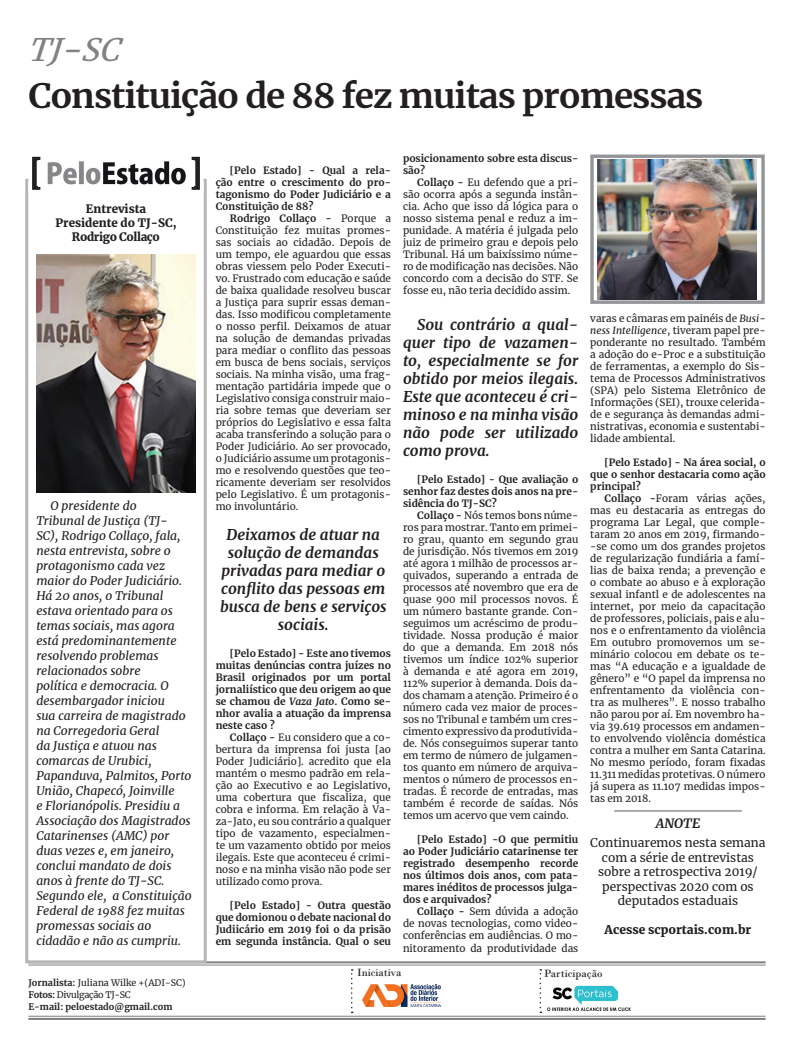
<style>
.page{position:relative;width:794px;height:1049px;background:#fff}
.page>*{position:absolute;margin:0;border:0;box-sizing:border-box;transform-origin:0 0}
.t1{font:700 33.2px "Merriweather";letter-spacing:-.03em;color:#231f20;scale:1.05 1}
.t2{font:italic 31.4px "Merriweather";color:#808285;scale:1.05 1}
.t3{font:italic 700 15px/18px "Merriweather";color:#231f20;text-align:center}
.t4{font:italic 700 13px "Merriweather";color:#231f20}
.t5{font:italic 12px/15px "Merriweather";color:#231f20}
.t6{font:12px/14.4px "Merriweather";color:#231f20;text-align:center}
.t7{font:900 12px "Merriweather";color:#231f20}
.t8{font:900 11.5px/13.8px "Merriweather";color:#231f20;text-align:center}
.t9{font:11.1px "Bodoni";color:#231f20}
.t10{font:10px/12px "Merriweather";color:#231f20;text-align:justify}
.t11{font:700 10px/12px "Merriweather";color:#231f20;text-align:justify}
.t12{font:700 9px/12px "Merriweather";color:#231f20}
.s1{font-weight:400}
.s2{font-weight:700}
.s3{font-style:italic}
</style>
<div class="page">
<hr style="left:28px;top:961px;width:737px;height:2px;background:#7f807f">
<hr style="left:28px;top:965px;width:737px;height:1px;background:#7f807f">
<hr style="left:28px;top:1018px;width:737px;height:2px;background:#7f807f">
<hr style="left:28px;top:1016px;width:737px;height:1px;background:#7f807f">
<svg style="left:351px;top:969px;width:2px;height:44px"></svg>
<svg style="left:539px;top:969px;width:2px;height:44px"></svg>
<div style="left:25px;top:179px;width:182px;height:784px;border:3px solid #b7b5b5"></div>
<div style="left:28px;top:154px;width:176px;height:39px;background:#fff"></div>
<svg style="left:32px;top:157px;width:8px;height:33px"></svg>
<svg style="left:192px;top:157px;width:8px;height:33px"></svg>
<img style="left:39px;top:161px;width:155px;height:25px">
<div style="left:590px;top:154px;width:174px;height:150px;border:3px solid #939598"></div>
<hr style="left:614px;top:810px;width:128px;height:2px;background:#a8a9ad">
<img style="left:36px;top:255px;width:160px;height:238px">
<img style="left:362px;top:984px;width:79px;height:22px">
<img style="left:547px;top:985px;width:84px;height:26px">
<img style="left:597px;top:159px;width:159px;height:140px">
<h2 class="t2" style="left:28px;top:28px;width:95px">TJ -SC</h2>
<h1 class="t1" style="left:28px;top:73px;width:644px">Constituição de 88 fez muitas promessas</h1>
<p class="t8" style="left:55px;top:201px;width:123px">Entrevista<br>Presidente do TJ-SC,<br>Rodrigo Collaço</p>
<p class="t5" style="left:36px;top:497px;width:157px;text-indent:14px">O presidente do<br>Tribunal de Justiça (TJ-<br>SC), Rodrigo Collaço, fala, nesta entrevista, sobre o protagonismo cada vez maior do Poder Judiciário.<br>Há 20 anos, o Tribunal estava orientado para os temas sociais, mas agora está predominantemente resolvendo problemas relacionados sobre<br>política e democracia. O desembargador iniciou<br>sua carreira de magistrado na Corregedoria Geral<br>da Justiça e atuou nas comarcas de Urubici,<br>Papanduva, Palmitos, Porto<br>União, Chapecó, Joinville<br>e Florianópolis. Presidiu a<br>Associação dos Magistrados<br>Catarinenses (AMC) por duas vezes e, em janeiro, conclui mandato de dois anos à frente do TJ-SC.<br>Segundo ele, a Constituição<br>Federal de 1988 fez muitas promessas sociais ao cidadão e não as cumpriu.</p>
<p class="t12" style="left:28px;top:976px;width:159px">Jornalista: <span class="s1">Juliana Wilke +(ADI-SC)<br></span>Fotos: <span class="s1">Divulgação TJ-SC<br></span>E-mail: peloestado@gmail.com</p>
<p class="t11" style="left:216px;top:164px;width:177px;text-indent:14px">[Pelo Estado] - Qual a rela&shy;ção entre o crescimento do pro&shy;tagonismo do Poder Judiciário e a Constituição de 88?</p>
<p class="t10" style="left:216px;top:212px;width:177px;text-indent:14px"><span class="s2">Rodrigo Collaço -</span> Porque a Constituição fez muitas promes&shy;sas sociais ao cidadão. Depois de um tempo, ele aguardou que essas obras viessem pelo Poder Executi&shy;vo. Frustrado com educação e saúde de baixa qualidade resolveu buscar a Justiça para suprir essas deman&shy;das. Isso modificou completamente o nosso perfil. Deixamos de atuar na solução de demandas privadas para mediar o conflito das pessoas em busca de bens sociais, serviços sociais. Na minha visão, uma frag&shy;mentação partidária impede que o Legislativo consiga construir maio&shy;ria sobre temas que deveriam ser próprios do Legislativo e essa falta acaba transferindo a solução para o Poder Judiciário. Ao ser provocado, o Judiciário assume um protagonis&shy;mo e resolvendo questões que teo&shy;ricamente deveriam ser resolvidos pelo Legislativo. É um protagonis&shy;mo involuntário.</p>
<h3 class="t3" style="left:220px;top:525px;width:168px">Deixamos de atuar na solução de demandas privadas para mediar o conflito das pessoas em busca de bens e serviços sociais.</h3>
<p class="t11" style="left:216px;top:647px;width:177px;text-indent:14px">[Pelo Estado] - Este ano tivemos muitas denúncias contra juízes no Brasil originados por um portal jornaliístico que deu origem ao que se chamou de <span class="s3">Vaza Jato</span>. Como se&shy;nhor avalia a atuação da imprensa neste caso ?</p>
<p class="t10" style="left:216px;top:731px;width:177px;text-indent:14px"><span class="s2">Collaço -</span> Eu considero que a co&shy;bertura da imprensa foi justa [ao Poder Judiciário]. acredito que ela mantém o mesmo padrão em rela&shy;ção ao Executivo e ao Legislativo, uma cobertura que fiscaliza, que cobra e informa. Em relação à Va&shy;za-Jato, eu sou contrário a qualquer tipo de vazamento, especialmen&shy;te um vazamento obtido por meios ilegais. Este que aconteceu é crimi&shy;noso e na minha visão não pode ser utilizado como prova.</p>
<p class="t11" style="left:216px;top:899px;width:177px;text-indent:14px">[Pelo Estado] - Outra questão que domionou o debate nacional do Judiicário em 2019 foi o da prisão em segunda instância. Qual o seu</p>
<p class="t11" style="left:403px;top:152px;width:177px">posicionamento sobre esta discus&shy;são?</p>
<p class="t10" style="left:403px;top:176px;width:177px;text-indent:14px"><span class="s2">Collaço -</span> Eu defendo que a pri&shy;são ocorra após a segunda instân&shy;cia. Acho que isso dá lógica para o nosso sistema penal e reduz a im&shy;punidade. A matéria é julgada pelo juiz de primeiro grau e depois pelo Tribunal. Há um baixíssimo núme&shy;ro de modificação nas decisões. Não concordo com a decisão do STF. Se fosse eu, não teria decidido assim.</p>
<h3 class="t3" style="left:403px;top:315px;width:177px;text-align:justify;text-indent:14px">Sou contrário a qual&shy;quer tipo de vazamen&shy;to, especialmente se for obtido por meios ilegais.<br>Este que aconteceu é cri&shy;minoso e na minha visão não pode ser utilizado como prova.</h3>
<p class="t11" style="left:403px;top:473px;width:177px;text-indent:14px">[Pelo Estado] - Que avaliação o senhor faz destes dois anos na pre&shy;sidência do TJ-SC?</p>
<p class="t10" style="left:403px;top:509px;width:177px;text-indent:14px"><span class="s2">Collaço -</span> Nós temos bons núme&shy;ros para mostrar. Tanto em primei&shy;ro grau, quanto em segundo grau de jurisdição. Nós tivemos em 2019 até agora 1 milhão de processos ar&shy;quivados, superando a entrada de processos até novembro que era de quase 900 mil processos novos. É um número bastante grande. Con&shy;seguimos um acréscimo de produ&shy;tividade. Nossa produção é maior do que a demanda. Em 2018 nós tivemos um índice 102% superior à demanda e até agora em 2019, 112% superior à demanda. Dois da&shy;dos chamam a atenção. Primeiro é o número cada vez maior de proces&shy;sos no Tribunal e também um cres&shy;cimento expressivo da produtivida&shy;de. Nós conseguimos superar tanto em termo de número de julgamen&shy;tos quanto em número de arquiva&shy;mentos o número de processos en&shy;tradas. É recorde de entradas, mas também é recorde de saídas. Nós temos um acervo que vem caindo.</p>
<p class="t11" style="left:403px;top:833px;width:177px;text-indent:14px">[Pelo Estado] -O que permitiu ao Poder Judiciário catarinense ter registrado desempenho recorde nos últimos dois anos, com pata&shy;mares inéditos de processos julga&shy;dos e arquivados?</p>
<p class="t10" style="left:403px;top:905px;width:177px;text-indent:14px"><span class="s2">Collaço -</span> Sem dúvida a adoção de novas tecnologias, como video&shy;conferências em audiências. O mo&shy;nitoramento da produtividade das</p>
<p class="t10" style="left:590px;top:312px;width:177px">varas e câmaras em painéis de <span class="s3">Busi&shy;ness Intelligence</span>, tiveram papel pre&shy;ponderante no resultado. Também a adoção do e-Proc e a substituição de ferramentas, a exemplo do Sis&shy;tema de Processos Administrativos (SPA) pelo Sistema Eletrônico de Informações (SEI), trouxe celerida&shy;de e segurança às demandas admi&shy;nistrativas, economia e sustentabi&shy;lidade ambiental.</p>
<p class="t11" style="left:590px;top:456px;width:177px;text-indent:14px">[Pelo Estado] - Na área social, o que o senhor destacaria como ação principal?</p>
<p class="t10" style="left:590px;top:492px;width:177px;text-indent:14px"><span class="s2">Collaço -</span>Foram várias ações, mas eu destacaria as entregas do programa Lar Legal, que comple&shy;taram 20 anos em 2019, firmando--se como um dos grandes projetos de regularização fundiária a famí&shy;lias de baixa renda; a prevenção e o combate ao abuso e à exploração sexual infantl e de adolescentes na internet, por meio da capacitação de professores, policiais, pais e alu&shy;nos e o enfrentamento da violência Em outubro promovemos um se&shy;minário colocou em debate os te&shy;mas “A educação e a igualdade de gênero” e “O papel da imprensa no enfrentamento da violência con&shy;tra as mulheres”. E nosso trabalho não parou por aí. Em novembro ha&shy;via 39.619 processos em andamen&shy;to envolvendo violência doméstica contra a mulher em Santa Catarina.<br>No mesmo período, foram fixadas 11.311 medidas protetivas. O número já supera as 11.107 medidas impos&shy;tas em 2018.</p>
<h3 class="t4" style="left:656px;top:814px;width:46px">ANOTE</h3>
<p class="t6" style="left:590px;top:835px;width:177px">Continuaremos nesta semana com a série de entrevistas sobre a retrospectiva 2019/ perspectivas 2020 com os deputados estaduais</p>
<p class="t7" style="left:604px;top:921px;width:148px">Acesse scportais.com.br</p>
<p class="t9" style="left:357px;top:966px;width:46px">Iniciativa</p>
<p class="t9" style="left:544px;top:966px;width:60px">Participação</p>
</div>
